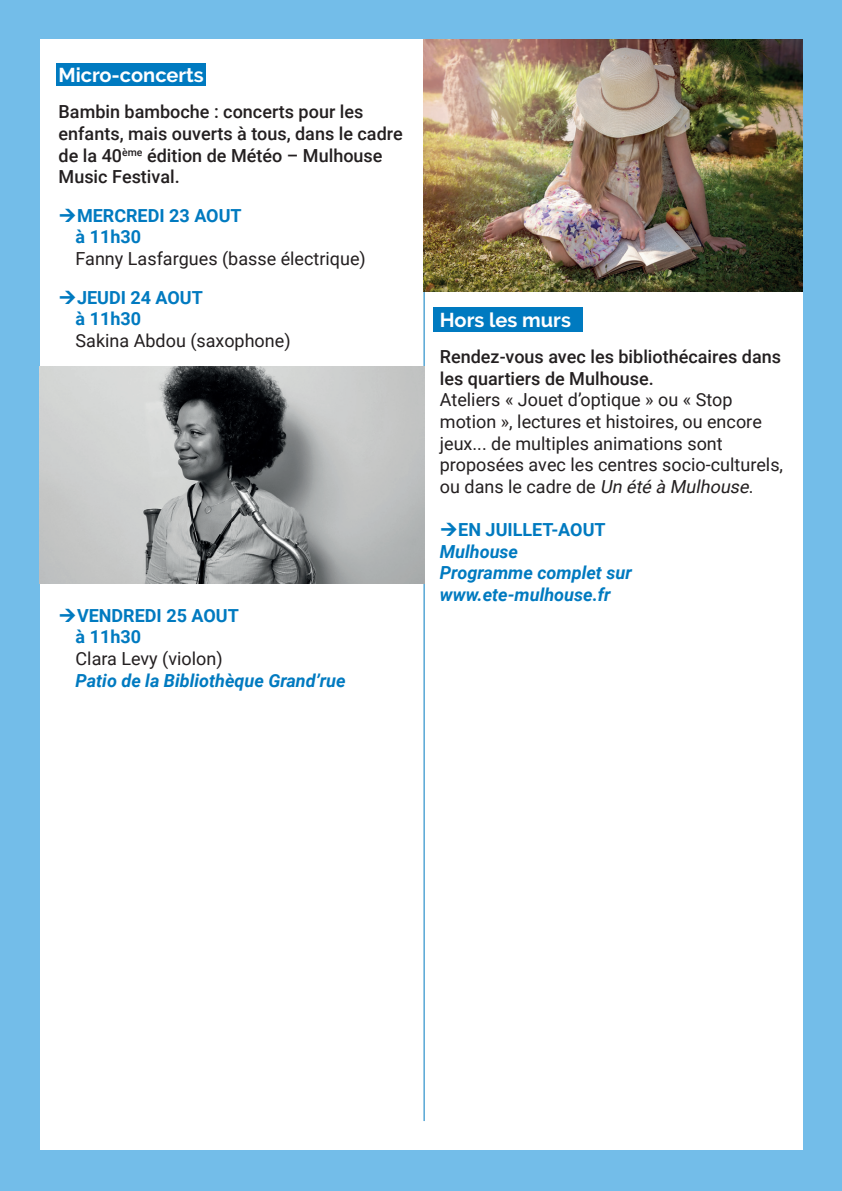
<style>
.page{position:relative;width:842px;height:1191px;background:#73bde9}
.page>*{position:absolute;margin:0;border:0;box-sizing:border-box;transform-origin:0 0}
.t1{font:700 20px "Raleway";color:#fff}
.t2{font:18px/21.6px "Roboto";color:#231f20}
.t3{font:500 18px/21.6px "Roboto";color:#231f20}
.t4{font:italic 700 18px/21.6px "Roboto";color:#007ac0}
.t5{font:700 18px/21.6px "Roboto";color:#007ac0}
.s1{font-style:italic}
</style>
<div class="page">
<div style="left:40px;top:40px;width:762px;height:1110px;background:#fff"></div>
<div style="left:433px;top:307px;width:150px;height:24px;background:#007ac0"></div>
<div style="left:56px;top:63px;width:150px;height:23px;background:#007ac0"></div>
<hr style="left:424px;top:63px;width:1px;height:1058px;background:#007ac0">
<img style="left:40px;top:366px;width:385px;height:217px">
<img style="left:423px;top:40px;width:379px;height:252px">
<p class="t1" style="left:59px;top:64px;width:147px">Micro-concerts</p>
<p class="t3" style="left:59px;top:100px;width:346px">Bambin bamboche : concerts pour les enfants, mais ouverts à tous, dans le cadre de la 40<sup>ème</sup> édition de Météo – Mulhouse Music Festival.</p>
<p class="t5" style="left:76px;top:204px;width:168px">MERCREDI 23 AOUT à 11h30</p>
<p class="t2" style="left:76px;top:247px;width:292px">Fanny Lasfargues (basse électrique)</p>
<p class="t5" style="left:76px;top:286px;width:129px">JEUDI 24 AOUT à 11h30</p>
<p class="t2" style="left:76px;top:329px;width:217px">Sakina Abdou (saxophone)</p>
<p class="t5" style="left:76px;top:604px;width:165px">VENDREDI 25 AOUT à 11h30</p>
<p class="t2" style="left:76px;top:647px;width:148px">Clara Levy (violon)</p>
<p class="t4" style="left:76px;top:669px;width:272px">Patio de la Bibliothèque Grand’rue</p>
<p class="t1" style="left:440px;top:309px;width:133px">Hors les murs</p>
<p class="t3" style="left:440px;top:345px;width:343px">Rendez-vous avec les bibliothécaires dans les quartiers de Mulhouse.</p>
<p class="t2" style="left:440px;top:388px;width:345px">Ateliers « Jouet d’optique » ou « Stop motion », lectures et histoires, ou encore jeux... de multiples animations sont proposées avec les centres socio-culturels, o u d a n s l e c a d re d e <span class="s1">Un été à Mulhouse</span>.</p>
<p class="t5" style="left:458px;top:518px;width:149px">EN JUILLET-AOUT</p>
<p class="t4" style="left:440px;top:540px;width:193px">Mulhouse<br>Programme complet sur www.ete-mulhouse.fr</p>
</div>
